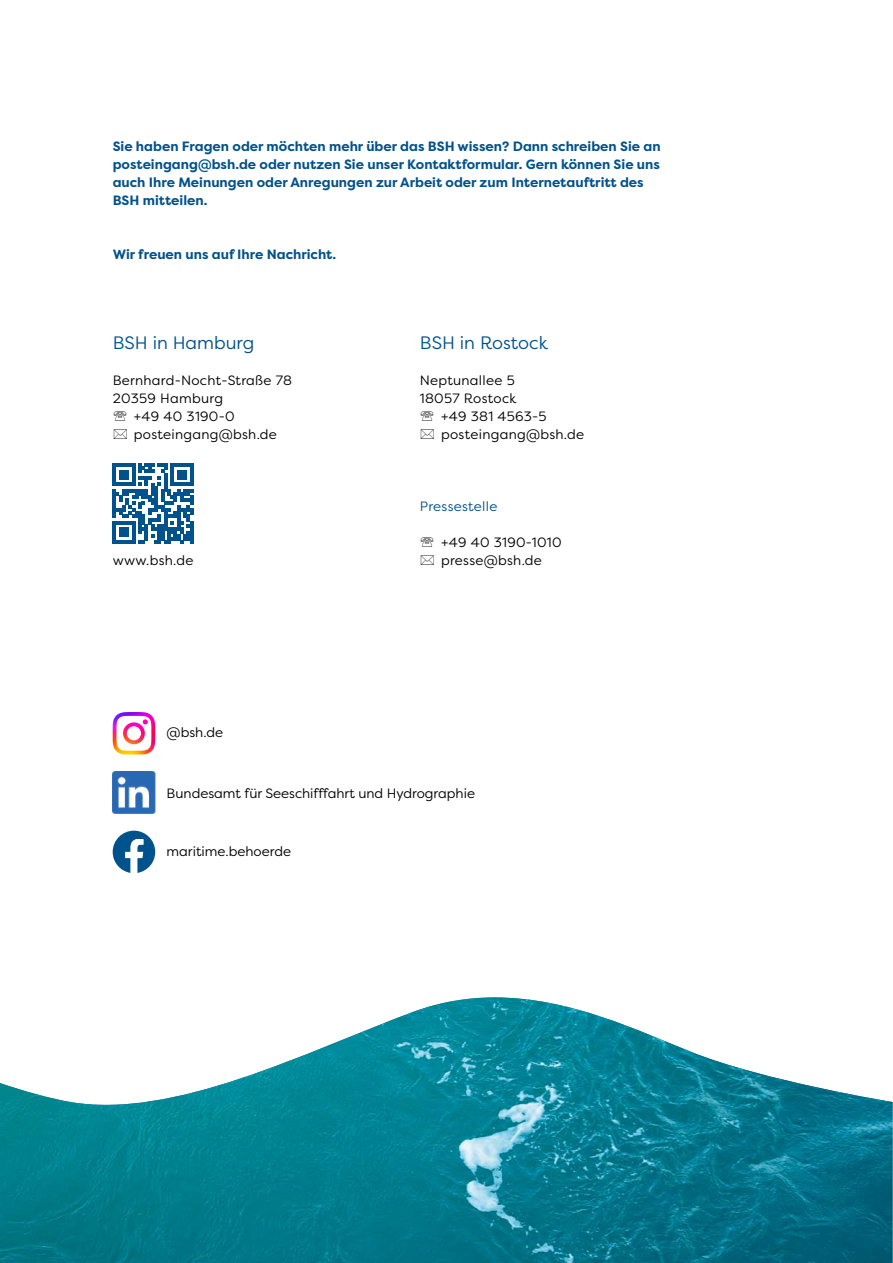
<style>
.page{position:relative;width:893px;height:1263px;background:#fff}
.page>*{position:absolute;margin:0;border:0;box-sizing:border-box;transform-origin:0 0}
.Überschrift_1{font:18px "Filson Pro";color:#00528d}
.Einleitung{font:700 13.5px/18px "Filson Pro";color:#00528d}
.Fließtext{font:13.5px/18px "Filson Pro";letter-spacing:.02em;color:#000}
.Fließtext-2{font:13.5px "Filson Pro";color:#000}
.Fließtext-3{font:13.5px "Filson Pro";letter-spacing:.02em;color:#00528d}
</style>
<div class="page">
<img style="left:0;top:997px;width:892px;height:266px">
<svg style="left:113px;top:831px;width:42px;height:42px"></svg>
<img style="left:113px;top:712px;width:42px;height:42px">
<img style="left:113px;top:771px;width:42px;height:43px">
<svg style="left:113px;top:463px;width:80px;height:81px"></svg>
<p class="Einleitung" style="left:113px;top:137px;width:549px">Sie haben Fragen oder möchten mehr über das BSH wissen? Dann schreiben Sie an posteingang@bsh.de oder nutzen Sie unser Kontaktformular. Gern können Sie uns auch Ihre Meinungen oder Anregungen zur Arbeit oder zum Internetauftritt des BSH mitteilen.</p>
<p class="Einleitung" style="left:113px;top:245px;width:225px">Wir freuen uns auf Ihre Nachricht.</p>
<p class="Überschrift_1" style="left:113px;top:330px;width:143px">BSH in Hamburg</p>
<p class="Fließtext" style="left:113px;top:370px;width:181px">Bernhard-Nocht-Straße 78</p>
<p class="Fließtext" style="left:113px;top:388px;width:112px">20359 Hamburg</p>
<p class="Fließtext" style="left:134px;top:406px;width:102px">+49 40 3190-0</p>
<p class="Fließtext" style="left:134px;top:424px;width:145px">posteingang@bsh.de</p>
<p class="Fließtext" style="left:113px;top:550px;width:82px">www.bsh.de</p>
<p class="Fließtext" style="left:167px;top:723px;width:58px">@bsh.de</p>
<p class="Überschrift_1" style="left:420px;top:330px;width:130px">BSH in Rostock</p>
<p class="Fließtext" style="left:420px;top:370px;width:96px">Neptunallee 5</p>
<p class="Fließtext" style="left:420px;top:388px;width:98px">18057 Rostock</p>
<p class="Fließtext" style="left:441px;top:406px;width:107px">+49 381 4563-5</p>
<p class="Fließtext" style="left:441px;top:424px;width:145px">posteingang@bsh.de</p>
<p class="Fließtext-3" style="left:420px;top:497px;width:79px">Pressestelle</p>
<p class="Fließtext" style="left:441px;top:532px;width:122px">+49 40 3190-1010 presse@bsh.de</p>
<p class="Fließtext-2" style="left:167px;top:784px;width:310px">Bundesamt für Seeschifffahrt und Hydrographie</p>
<p class="Fließtext-2" style="left:167px;top:843px;width:126px">maritime.behoerde</p>
</div>
